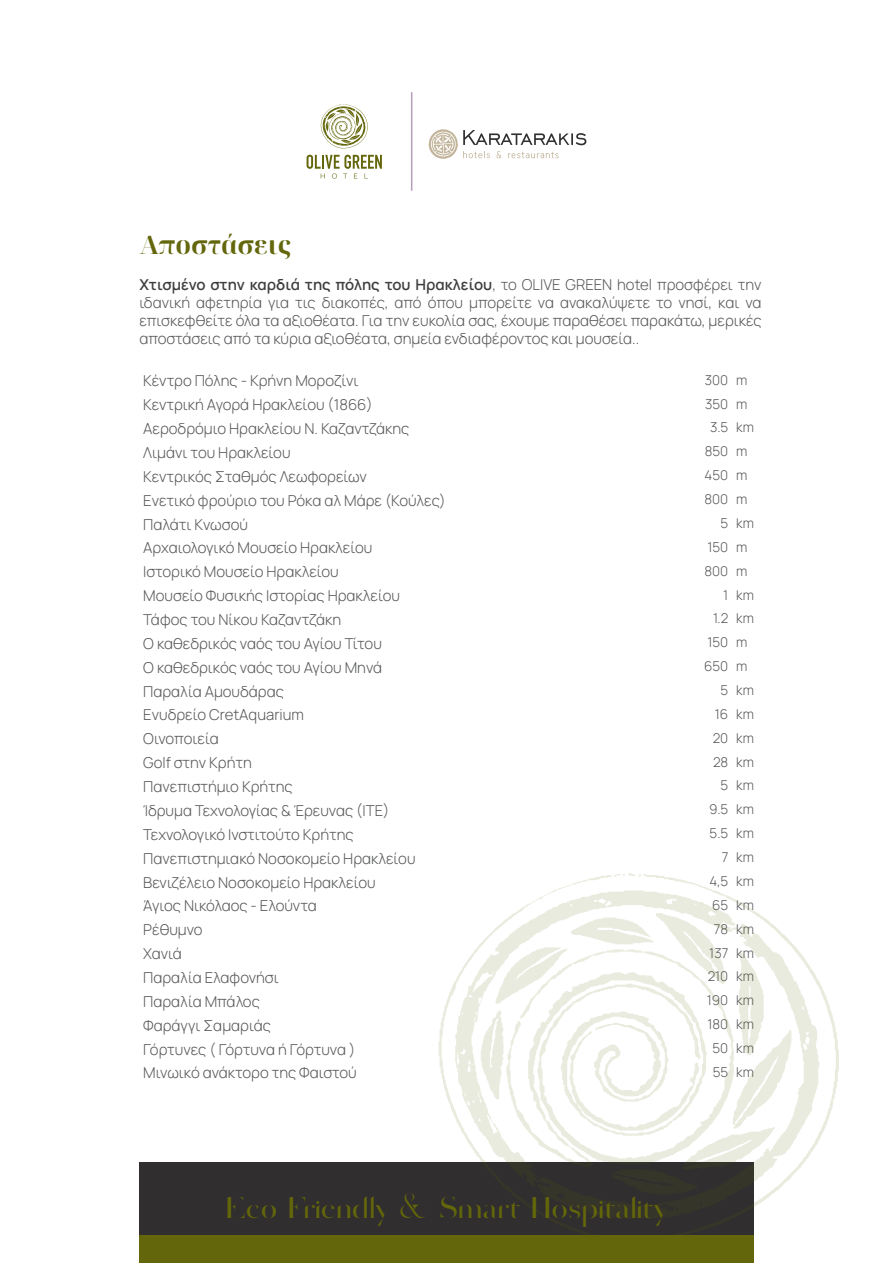
<style>
.page{position:relative;width:893px;height:1263px;background:#fff}
.page>*{position:absolute;margin:0;border:0;box-sizing:border-box;transform-origin:0 0}
.t1{font:30px "Sage";color:#63660a}
.t2{font:700 25.5px "Noto Serif Display";color:#63660a}
.t3{font:300 15px/18px "Manrope";color:#57585a;text-align:justify}
.t4{font:300 13.5px "Manrope";color:#57585a}
.s1{font-weight:600;color:#3e3e3f}
</style>
<div class="page">
<div style="left:139px;top:1162px;width:615px;height:99px;background:#302e2e"></div>
<div style="left:139px;top:1236px;width:615px;height:27px;background:#63660a"></div>
<svg style="left:429px;top:129px;width:157px;height:30px"></svg>
<hr style="left:411px;top:92px;width:1px;height:99px;background:#b59dba">
<svg style="left:321px;top:104px;width:47px;height:45px"></svg>
<svg style="left:307px;top:155px;width:75px;height:24px"></svg>
<svg style="left:438px;top:895px;width:401px;height:341px"></svg>
<svg style="left:531px;top:873px;width:195px;height:30px"></svg>
<svg style="left:480px;top:913px;width:311px;height:281px"></svg>
<p class="t2" style="left:139px;top:228px;width:153px">Αποστάσεις</p>
<p class="t3" style="left:139px;top:275px;width:624px"><span class="s1">Χτισμένο στην καρδιά της πόλης του Ηρακλείου</span>, το OLIVE GREEN hotel προσφέρει την ιδανική αφετηρία για τις διακοπές, από όπου μπορείτε να ανακαλύψετε το νησί, και να επισκεφθείτε όλα τα αξιοθέατα. Για την ευκολία σας, έχουμε παραθέσει παρακάτω, μερικές αποστάσεις από τα κύρια αξιοθέατα, σημεία ενδιαφέροντος και μουσεία..</p>
<p class="t3" style="left:143px;top:371px;width:217px">Κέντρο Πόλης - Κρήνη Μοροζίνι</p>
<p class="t4" style="left:705px;top:370px;width:25px">300</p>
<p class="t4" style="left:736px;top:370px;width:13px">m</p>
<p class="t3" style="left:143px;top:395px;width:231px">Κεντρική Αγορά Ηρακλείου (1866)</p>
<p class="t4" style="left:705px;top:394px;width:25px">350</p>
<p class="t4" style="left:736px;top:394px;width:13px">m</p>
<p class="t3" style="left:143px;top:419px;width:268px">Αεροδρόμιο Ηρακλείου Ν. Καζαντζάκης</p>
<p class="t4" style="left:710px;top:418px;width:20px">3.5</p>
<p class="t4" style="left:736px;top:418px;width:19px">km</p>
<p class="t3" style="left:143px;top:443px;width:149px">Λιμάνι του Ηρακλείου</p>
<p class="t4" style="left:705px;top:442px;width:25px">850</p>
<p class="t4" style="left:736px;top:442px;width:13px">m</p>
<p class="t3" style="left:143px;top:467px;width:225px">Κεντρικός Σταθμός Λεωφορείων</p>
<p class="t4" style="left:705px;top:466px;width:25px">450</p>
<p class="t4" style="left:736px;top:466px;width:13px">m</p>
<p class="t3" style="left:143px;top:491px;width:304px">Ενετικό φρούριο του Ρόκα αλ Μάρε (Κούλες)</p>
<p class="t4" style="left:705px;top:490px;width:25px">800</p>
<p class="t4" style="left:736px;top:490px;width:13px">m</p>
<p class="t3" style="left:143px;top:514px;width:106px">Παλάτι Κνωσού</p>
<p class="t4" style="left:720px;top:513px;width:9px">5</p>
<p class="t4" style="left:736px;top:513px;width:19px">km</p>
<p class="t3" style="left:143px;top:538px;width:231px">Αρχαιολογικό Μουσείο Ηρακλείου</p>
<p class="t4" style="left:707px;top:537px;width:22px">150</p>
<p class="t4" style="left:736px;top:537px;width:13px">m</p>
<p class="t3" style="left:143px;top:562px;width:197px">Ιστορικό Μουσείο Ηρακλείου</p>
<p class="t4" style="left:705px;top:561px;width:25px">800</p>
<p class="t4" style="left:736px;top:561px;width:13px">m</p>
<p class="t3" style="left:143px;top:586px;width:258px">Μουσείο Φυσικής Ιστορίας Ηρακλείου</p>
<p class="t4" style="left:723px;top:585px;width:7px">1</p>
<p class="t4" style="left:736px;top:585px;width:19px">km</p>
<p class="t3" style="left:143px;top:610px;width:199px">Τάφος του Νίκου Καζαντζάκη</p>
<p class="t4" style="left:713px;top:609px;width:17px">1.2</p>
<p class="t4" style="left:736px;top:609px;width:19px">km</p>
<p class="t3" style="left:143px;top:634px;width:240px">Ο καθεδρικός ναός του Αγίου Τίτου</p>
<p class="t4" style="left:707px;top:633px;width:22px">150</p>
<p class="t4" style="left:736px;top:633px;width:13px">m</p>
<p class="t3" style="left:143px;top:658px;width:240px">Ο καθεδρικός ναός του Αγίου Μηνά</p>
<p class="t4" style="left:704px;top:657px;width:26px">650</p>
<p class="t4" style="left:736px;top:657px;width:13px">m</p>
<p class="t3" style="left:143px;top:681px;width:142px">Παραλία Αμουδάρας</p>
<p class="t4" style="left:720px;top:681px;width:9px">5</p>
<p class="t4" style="left:736px;top:681px;width:19px">km</p>
<p class="t3" style="left:143px;top:705px;width:162px">Ενυδρείο CretAquarium</p>
<p class="t4" style="left:715px;top:704px;width:15px">16</p>
<p class="t4" style="left:736px;top:704px;width:19px">km</p>
<p class="t3" style="left:143px;top:729px;width:77px">Οινοποιεία</p>
<p class="t4" style="left:713px;top:728px;width:17px">20</p>
<p class="t4" style="left:736px;top:728px;width:19px">km</p>
<p class="t3" style="left:143px;top:753px;width:110px">Golf στην Κρήτη</p>
<p class="t4" style="left:713px;top:752px;width:17px">28</p>
<p class="t4" style="left:736px;top:752px;width:19px">km</p>
<p class="t3" style="left:143px;top:777px;width:151px">Πανεπιστήμιο Κρήτης</p>
<p class="t4" style="left:720px;top:776px;width:9px">5</p>
<p class="t4" style="left:736px;top:776px;width:19px">km</p>
<p class="t3" style="left:143px;top:801px;width:248px">Ίδρυμα Τεχνολογίας &amp; Έρευνας (ITE)</p>
<p class="t4" style="left:709px;top:800px;width:20px">9.5</p>
<p class="t4" style="left:736px;top:800px;width:19px">km</p>
<p class="t3" style="left:143px;top:825px;width:212px">Τεχνολογικό Ινστιτούτο Κρήτης</p>
<p class="t4" style="left:710px;top:824px;width:20px">5.5</p>
<p class="t4" style="left:736px;top:824px;width:19px">km</p>
<p class="t3" style="left:143px;top:848px;width:274px">Πανεπιστημιακό Νοσοκομείο Ηρακλείου</p>
<p class="t4" style="left:722px;top:848px;width:8px">7</p>
<p class="t4" style="left:736px;top:848px;width:19px">km</p>
<p class="t3" style="left:143px;top:872px;width:234px">Βενιζέλειο Νοσοκομείο Ηρακλείου</p>
<p class="t4" style="left:709px;top:871px;width:20px">4,5</p>
<p class="t4" style="left:736px;top:871px;width:19px">km</p>
<p class="t3" style="left:143px;top:896px;width:175px">Άγιος Νικόλαος - Ελούντα</p>
<p class="t4" style="left:712px;top:895px;width:18px">65</p>
<p class="t4" style="left:736px;top:895px;width:19px">km</p>
<p class="t3" style="left:143px;top:920px;width:61px">Ρέθυμνο</p>
<p class="t4" style="left:714px;top:919px;width:16px">78</p>
<p class="t4" style="left:736px;top:919px;width:19px">km</p>
<p class="t3" style="left:143px;top:944px;width:40px">Χανιά</p>
<p class="t4" style="left:709px;top:943px;width:21px">137</p>
<p class="t4" style="left:736px;top:943px;width:19px">km</p>
<p class="t3" style="left:143px;top:968px;width:137px">Παραλία Ελαφονήσι</p>
<p class="t4" style="left:708px;top:967px;width:22px">210</p>
<p class="t4" style="left:736px;top:967px;width:19px">km</p>
<p class="t3" style="left:143px;top:992px;width:118px">Παραλία Μπάλος</p>
<p class="t4" style="left:707px;top:991px;width:23px">190</p>
<p class="t4" style="left:736px;top:991px;width:19px">km</p>
<p class="t3" style="left:143px;top:1016px;width:129px">Φαράγγι Σαμαριάς</p>
<p class="t4" style="left:707px;top:1015px;width:22px">180</p>
<p class="t4" style="left:736px;top:1015px;width:19px">km</p>
<p class="t3" style="left:143px;top:1039px;width:213px">Γόρτυνες ( Γόρτυνα ή Γόρτυνα )</p>
<p class="t4" style="left:712px;top:1038px;width:17px">50</p>
<p class="t4" style="left:736px;top:1038px;width:19px">km</p>
<p class="t3" style="left:143px;top:1063px;width:215px">Μινωικό ανάκτορο της Φαιστού</p>
<p class="t4" style="left:713px;top:1062px;width:17px">55</p>
<p class="t4" style="left:736px;top:1062px;width:19px">km</p>
<p class="t1" style="left:226px;top:1188px;width:443px">Eco Friendly &amp; Smart Hospitality</p>
</div>
